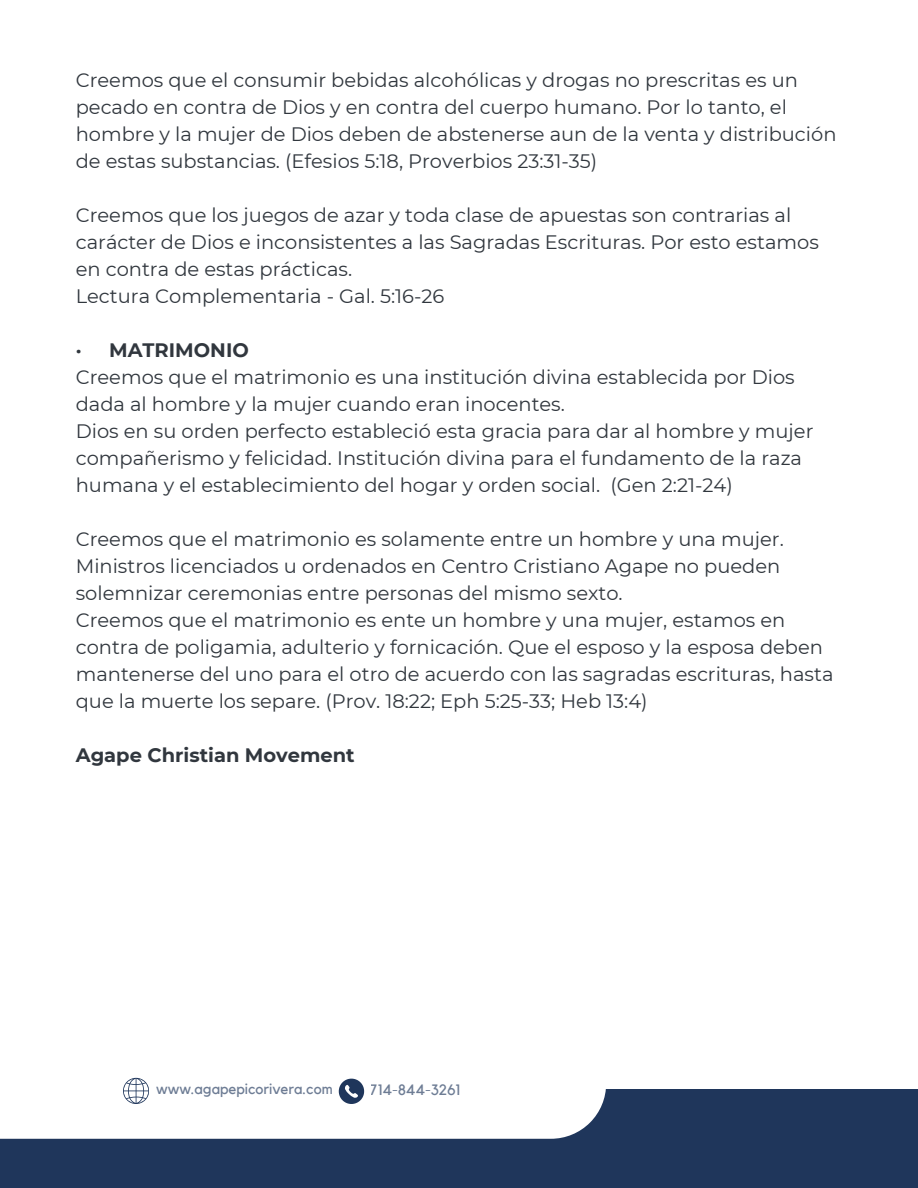
<style>
.page{position:relative;width:918px;height:1188px;background:#fff}
.page>*{position:absolute;margin:0;border:0;box-sizing:border-box;transform-origin:0 0}
.t1{font:19.5px/27px "Montserrat";color:#31373e}
.t2{font:700 19.5px "Montserrat";color:#31373e}
.t3{font:15px "Kollektif";color:#1f365b}
.s1{font-weight:700}
</style>
<div class="page">
<div style="left:0;top:1090px;width:918px;height:98px;background:#1f365b"></div>
<div style="left:0;top:1028px;width:606px;height:111px;background:#fff"></div>
<svg style="left:123px;top:1078px;width:26px;height:26px"></svg>
<svg style="left:339px;top:1079px;width:25px;height:25px"></svg>
<h2 class="t1" style="left:76px;top:66px;width:762px">Creemos que el consumir bebidas alcohólicas y drogas no prescritas es un pecado en contra de Dios y en contra del cuerpo humano. Por lo tanto, el hombre y la mujer de Dios deben de abstenerse aun de la venta y distribución de estas substancias. (Efesios 5:18, Proverbios 23:31-35)</h2>
<h2 class="t1" style="left:76px;top:201px;width:745px">Creemos que los juegos de azar y toda clase de apuestas son contrarias al carácter de Dios e inconsistentes a las Sagradas Escrituras. Por esto estamos en contra de estas prácticas.<br>Lectura Complementaria - Gal. 5:16-26</h2>
<h1 class="t1" style="left:76px;top:336px;width:739px"><span class="s1">· MATRIMONIO<br></span>Creemos que el matrimonio es una institución divina establecida por Dios dada al hombre y la mujer cuando eran inocentes.<br>Dios en su orden perfecto estableció esta gracia para dar al hombre y mujer compañerismo y felicidad. Institución divina para el fundamento de la raza humana y el establecimiento del hogar y orden social. (Gen 2:21-24)</h1>
<p class="t1" style="left:76px;top:525px;width:759px">Creemos que el matrimonio es solamente entre un hombre y una mujer.<br>Ministros licenciados u ordenados en Centro Cristiano Agape no pueden solemnizar ceremonias entre personas del mismo sexto.<br>Creemos que el matrimonio es ente un hombre y una mujer, estamos en contra de poligamia, adulterio y fornicación. Que el esposo y la esposa deben mantenerse del uno para el otro de acuerdo con las sagradas escrituras, hasta que la muerte los separe. (Prov. 18:22; Eph 5:25-33; Heb 13:4)</p>
<p class="t2" style="left:76px;top:743px;width:280px">Agape Christian Movement</p>
<p class="t3" style="left:156px;top:1082px;width:178px">www.agapepicorivera.com</p>
<p class="t3" style="left:371px;top:1083px;width:91px">714-844-3261</p>
</div>
